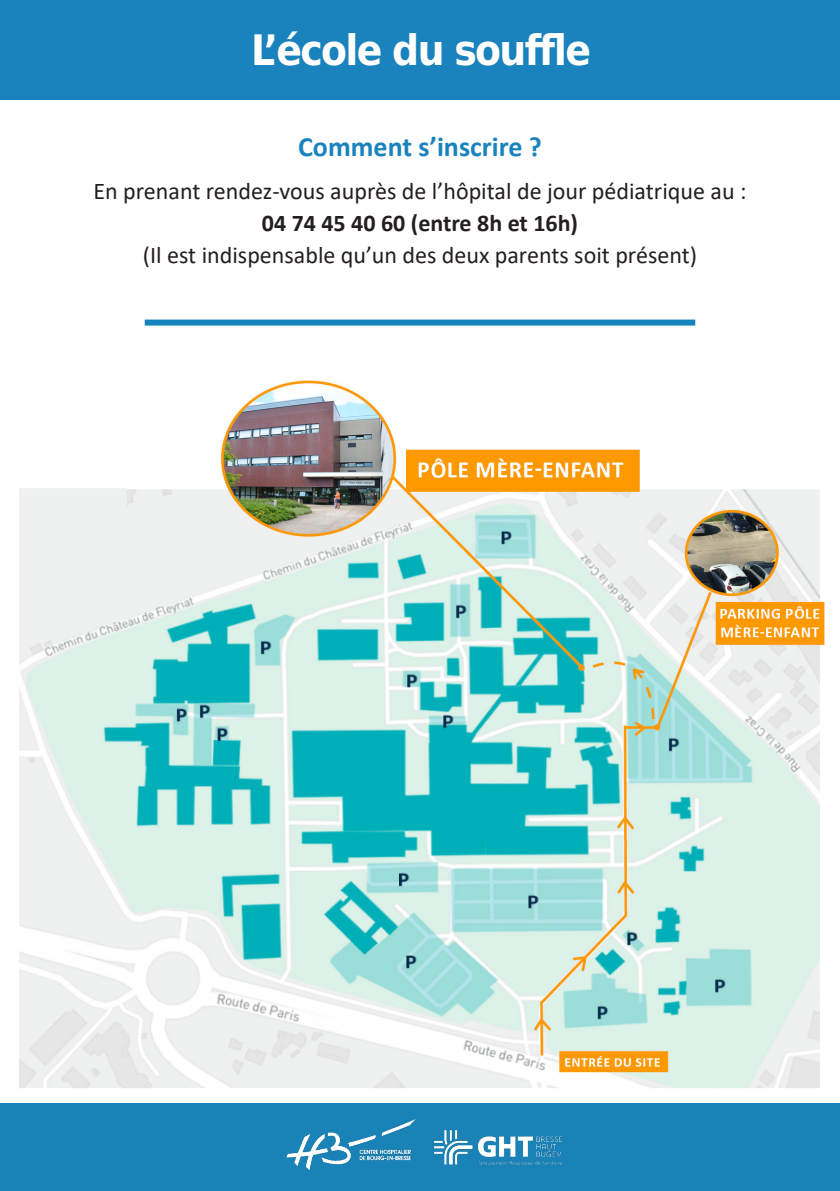
<style>
.page{position:relative;width:840px;height:1191px;background:#fff}
.page>*{position:absolute;margin:0;border:0;box-sizing:border-box;transform-origin:0 0}
.t1{font:700 42px "DejaVu Sans Condensed";letter-spacing:-.04em;color:#fff}
.Question{font:700 28px "Calibri";color:#1a83bd}
.Texte{font:24px "Calibri";color:#231f20}
.Texte-2{font:700 24px "Calibri";color:#231f20}
</style>
<div class="page">
<div style="left:0;top:1102px;width:839px;height:88px;background:#1983b7"></div>
<div style="left:0;top:0;width:839px;height:99px;background:#1a83bd"></div>
<img style="left:20px;top:380px;width:805px;height:708px">
<img style="left:286px;top:1119px;width:277px;height:50px">
<div style="left:145px;top:319px;width:549px;height:6px;background:#1583be"></div>
<p class="t1" style="left:251px;top:15px;width:341px">L’école du souffle</p>
<p class="Question" style="left:298px;top:127px;width:245px">Comment s’inscrire ?</p>
<p class="Texte" style="left:93px;top:174px;width:654px">En prenant rendez-vous auprès de l’hôpital de jour pédiatrique au :</p>
<p class="Texte-2" style="left:262px;top:206px;width:317px">04 74 45 40 60 (entre 8h et 16h)</p>
<p class="Texte" style="left:143px;top:238px;width:555px">(Il est indispensable qu’un des deux parents soit présent)</p>
</div>
